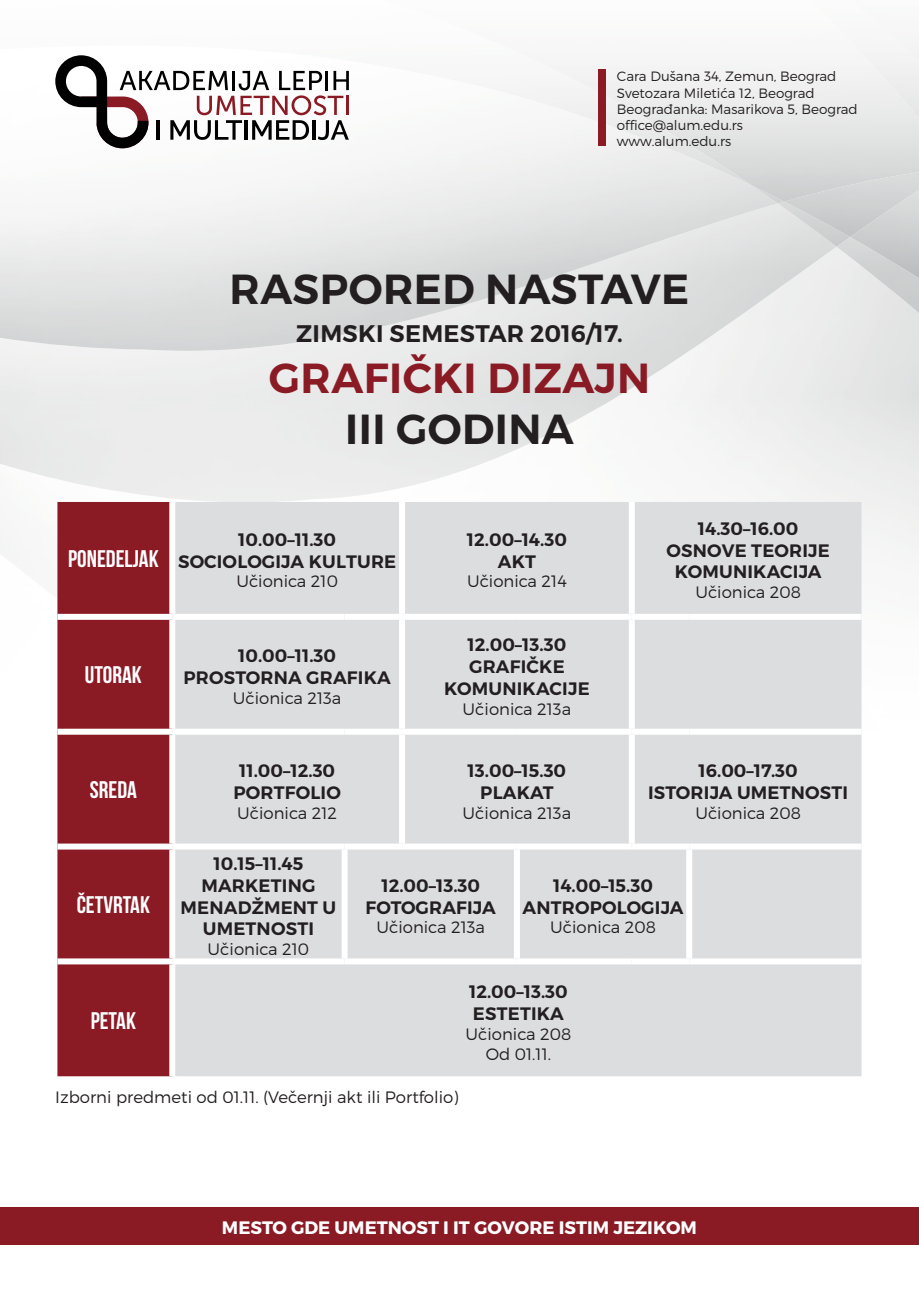
<style>
.page{position:relative;width:919px;height:1289px;background:#fff}
.page>*{position:absolute;margin:0;border:0;box-sizing:border-box;transform-origin:0 0}
.t1{font:600 42px "Montserrat";letter-spacing:.01em;color:#231f20}
.t2{font:600 42px "Montserrat";letter-spacing:.01em;color:#8a1a24}
.t3{font:700 24px "Bebas Neue";color:#fff}
.t4{font:600 24px "Montserrat";letter-spacing:.01em;color:#231f20}
.t5{font:600 18px/21.6px "Montserrat";letter-spacing:.01em;color:#231f20;text-align:center}
.t6{font:700 18px "Montserrat";color:#fff}
.t7{font:300 16.5px/19.8px "Montserrat";color:#231f20;text-align:center}
.t8{font:300 13.5px/16.2px "Montserrat";color:#231f20}
</style>
<div class="page">
<img style="left:861px;top:621px;width:23px;height:229px">
<img style="left:836px;top:247px;width:82px;height:71px">
<img style="left:850px;top:237px;width:68px;height:45px">
<img style="left:777px;top:203px;width:73px;height:44px">
<img style="left:784px;top:202px;width:134px;height:35px">
<img style="left:0;top:202px;width:777px;height:149px">
<img style="left:751px;top:202px;width:33px;height:1px">
<img style="left:119px;top:58px;width:799px;height:144px">
<div style="left:725px;top:58px;width:193px;height:66px;background:#edeeed"></div>
<div style="left:743px;top:38px;width:175px;height:28px;background:#f5f6f5"></div>
<div style="left:0;top:1207px;width:918px;height:37px;background:#8a1a24"></div>
<svg style="left:55px;top:55px;width:294px;height:93px"></svg>
<div style="left:598px;top:69px;width:7px;height:76px;background:#8a1a24"></div>
<div style="left:57px;top:502px;width:112px;height:574px;background:#8a1a24"></div>
<div style="left:175px;top:502px;width:686px;height:574px;background:#dcdddf"></div>
<div style="left:57px;top:614px;width:115px;height:6px;background:#fff"></div>
<div style="left:57px;top:728px;width:115px;height:6px;background:#fff"></div>
<div style="left:57px;top:843px;width:115px;height:6px;background:#fff"></div>
<div style="left:341px;top:849px;width:6px;height:109px;background:#fff"></div>
<div style="left:514px;top:849px;width:6px;height:109px;background:#fff"></div>
<div style="left:686px;top:849px;width:6px;height:109px;background:#fff"></div>
<div style="left:57px;top:958px;width:115px;height:6px;background:#fff"></div>
<div style="left:399px;top:502px;width:6px;height:112px;background:#fff"></div>
<div style="left:628px;top:502px;width:6px;height:112px;background:#fff"></div>
<div style="left:172px;top:614px;width:172px;height:6px;background:#fff"></div>
<div style="left:344px;top:614px;width:58px;height:6px;background:#fff"></div>
<div style="left:402px;top:614px;width:115px;height:6px;background:#fff"></div>
<div style="left:399px;top:620px;width:6px;height:108px;background:#fff"></div>
<div style="left:517px;top:614px;width:114px;height:6px;background:#fff"></div>
<div style="left:631px;top:614px;width:58px;height:6px;background:#fff"></div>
<div style="left:628px;top:620px;width:6px;height:108px;background:#fff"></div>
<div style="left:689px;top:614px;width:172px;height:6px;background:#fff"></div>
<div style="left:172px;top:728px;width:172px;height:6px;background:#fff"></div>
<div style="left:344px;top:728px;width:58px;height:6px;background:#fff"></div>
<div style="left:402px;top:728px;width:115px;height:6px;background:#fff"></div>
<div style="left:399px;top:734px;width:6px;height:109px;background:#fff"></div>
<div style="left:517px;top:728px;width:114px;height:6px;background:#fff"></div>
<div style="left:631px;top:728px;width:58px;height:6px;background:#fff"></div>
<div style="left:628px;top:734px;width:6px;height:109px;background:#fff"></div>
<div style="left:689px;top:728px;width:172px;height:6px;background:#fff"></div>
<div style="left:172px;top:843px;width:172px;height:6px;background:#fff"></div>
<div style="left:344px;top:843px;width:58px;height:6px;background:#fff"></div>
<div style="left:402px;top:843px;width:115px;height:6px;background:#fff"></div>
<div style="left:517px;top:843px;width:114px;height:6px;background:#fff"></div>
<div style="left:631px;top:843px;width:58px;height:6px;background:#fff"></div>
<div style="left:689px;top:843px;width:172px;height:6px;background:#fff"></div>
<div style="left:172px;top:958px;width:172px;height:6px;background:#fff"></div>
<div style="left:344px;top:958px;width:58px;height:6px;background:#fff"></div>
<div style="left:402px;top:958px;width:115px;height:6px;background:#fff"></div>
<div style="left:517px;top:958px;width:114px;height:6px;background:#fff"></div>
<div style="left:631px;top:958px;width:58px;height:6px;background:#fff"></div>
<div style="left:689px;top:958px;width:172px;height:6px;background:#fff"></div>
<p class="t8" style="left:617px;top:68px;width:242px">Cara Dušana 34, Zemun, Beograd<br>Svetozara Miletića 12, Beograd<br>Beograđanka: Masarikova 5, Beograd office@alum.edu.rs www.alum.edu.rs</p>
<h1 class="t1" style="left:229px;top:263px;width:461px">RASPORED NASTAVE</h1>
<h2 class="t4" style="left:296px;top:318px;width:328px">ZIMSKI SEMESTAR 2016/17.</h2>
<h1 class="t2" style="left:269px;top:352px;width:383px">GRAFIČKI DIZAJN</h1>
<h1 class="t1" style="left:345px;top:403px;width:230px">III GODINA</h1>
<h2 class="t3" style="left:68px;top:545px;width:92px">PONEDELJAK</h2>
<h2 class="t3" style="left:85px;top:661px;width:58px">UTORAK</h2>
<h2 class="t3" style="left:90px;top:776px;width:48px">SREDA</h2>
<h2 class="t3" style="left:77px;top:891px;width:75px">ČETVRTAK</h2>
<h2 class="t3" style="left:91px;top:1007px;width:47px">PETAK</h2>
<p class="t5" style="left:178px;top:529px;width:220px">10.00–11.30<br>SOCIOLOGIJA KULTURE</p>
<p class="t7" style="left:236px;top:571px;width:103px">Učionica 210</p>
<p class="t5" style="left:183px;top:645px;width:209px">10.00–11.30<br>PROSTORNA GRAFIKA</p>
<p class="t7" style="left:233px;top:687px;width:110px">Učionica 213a</p>
<p class="t5" style="left:233px;top:760px;width:109px">11.00–12.30<br>PORTFOLIO</p>
<p class="t7" style="left:237px;top:802px;width:101px">Učionica 212</p>
<p class="t5" style="left:467px;top:529px;width:101px">12.00–14.30<br>AKT</p>
<p class="t7" style="left:467px;top:571px;width:101px">Učionica 214</p>
<p class="t5" style="left:444px;top:634px;width:147px">12.00–13.30<br>GRAFIČKE<br>KOMUNIKACIJE</p>
<p class="t7" style="left:462px;top:698px;width:110px">Učionica 213a</p>
<p class="t5" style="left:467px;top:760px;width:100px">13.00–15.30<br>PLAKAT</p>
<p class="t7" style="left:462px;top:802px;width:110px">Učionica 213a</p>
<p class="t5" style="left:666px;top:518px;width:165px">14.30–16.00<br>OSNOVE TEORIJE<br>KOMUNIKACIJA</p>
<p class="t7" style="left:695px;top:582px;width:107px">Učionica 208</p>
<p class="t5" style="left:648px;top:760px;width:201px">16.00–17.30<br>ISTORIJA UMETNOSTI</p>
<p class="t7" style="left:695px;top:802px;width:107px">Učionica 208</p>
<p class="t5" style="left:181px;top:853px;width:157px">10.15–11.45<br>MARKETING<br>MENADŽMENT U<br>UMETNOSTI</p>
<p class="t7" style="left:208px;top:939px;width:103px">Učionica 210</p>
<p class="t5" style="left:365px;top:875px;width:132px">12.00–13.30<br>FOTOGRAFIJA</p>
<p class="t7" style="left:376px;top:917px;width:110px">Učionica 213a</p>
<p class="t5" style="left:522px;top:875px;width:162px">14.00–15.30<br>ANTROPOLOGIJA</p>
<p class="t7" style="left:550px;top:917px;width:107px">Učionica 208</p>
<p class="t5" style="left:469px;top:981px;width:100px;text-align:left">12.00–13.30<br>ESTETIKA</p>
<p class="t7" style="left:465px;top:1023px;width:107px">Učionica 208<br>Od 01.11.</p>
<p class="t7" style="left:55px;top:1086px;width:405px">Izborni predmeti od 01.11. (Večernji akt ili Portfolio)</p>
<p class="t6" style="left:222px;top:1216px;width:476px">MESTO GDE UMETNOST I IT GOVORE ISTIM JEZIKOM</p>
</div>
